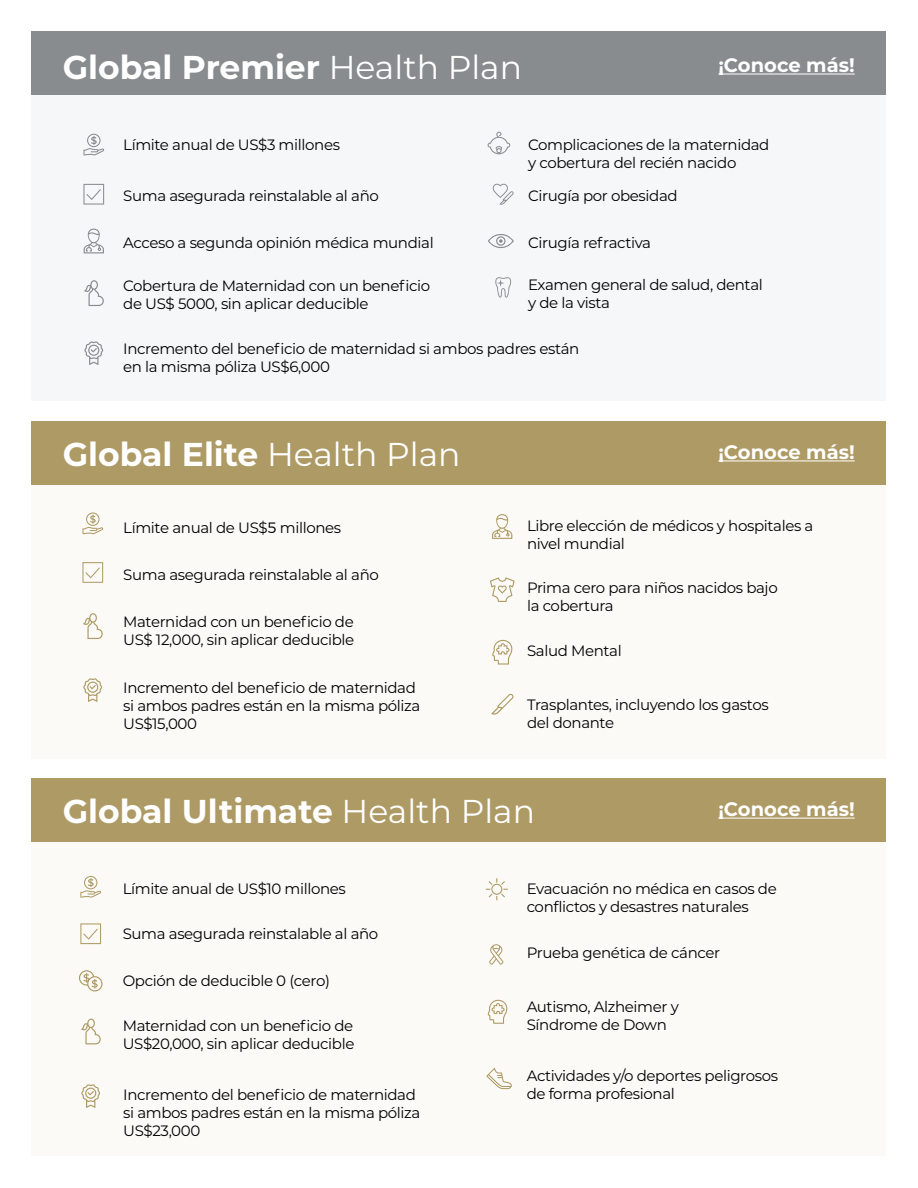
<style>
.page{position:relative;width:918px;height:1188px;background:#fff}
.page>*{position:absolute;margin:0;border:0;box-sizing:border-box;transform-origin:0 0}
.t1{font:700 33px "Montserrat";color:#fff}
.t2{font:700 19.5px "Montserrat";color:#fff}
.t3{font:15px/18px "Montserrat";letter-spacing:-.025em;color:#000}
.s1{font-weight:400}
.s2{font-weight:300}
</style>
<div class="page">
<div style="left:32px;top:480px;width:854px;height:279px;background:#fbfaf7"></div>
<svg style="left:82px;top:512px;width:22px;height:22px"></svg>
<svg style="left:82px;top:562px;width:21px;height:21px"></svg>
<svg style="left:83px;top:613px;width:20px;height:26px"></svg>
<svg style="left:492px;top:514px;width:20px;height:25px"></svg>
<svg style="left:83px;top:678px;width:19px;height:24px"></svg>
<svg style="left:491px;top:694px;width:23px;height:21px"></svg>
<svg style="left:492px;top:640px;width:20px;height:25px"></svg>
<svg style="left:490px;top:577px;width:25px;height:25px"></svg>
<div style="left:32px;top:421px;width:854px;height:64px;background:#ae9a64"></div>
<hr style="left:718px;top:460px;width:137px;height:1px;background:#fff">
<div style="left:32px;top:91px;width:854px;height:310px;background:#f5f7f8"></div>
<svg style="left:83px;top:134px;width:21px;height:21px"></svg>
<svg style="left:83px;top:184px;width:21px;height:21px"></svg>
<svg style="left:493px;top:184px;width:21px;height:21px"></svg>
<svg style="left:495px;top:277px;width:16px;height:21px"></svg>
<svg style="left:84px;top:280px;width:20px;height:26px"></svg>
<svg style="left:488px;top:132px;width:22px;height:22px"></svg>
<svg style="left:84px;top:229px;width:20px;height:24px"></svg>
<svg style="left:488px;top:234px;width:26px;height:14px"></svg>
<svg style="left:84px;top:341px;width:19px;height:24px"></svg>
<div style="left:32px;top:31px;width:854px;height:64px;background:#888c8e"></div>
<hr style="left:718px;top:74px;width:137px;height:1px;background:#fff">
<div style="left:32px;top:842px;width:854px;height:314px;background:#fbfaf7"></div>
<svg style="left:80px;top:876px;width:21px;height:22px"></svg>
<svg style="left:80px;top:923px;width:21px;height:21px"></svg>
<svg style="left:81px;top:1019px;width:20px;height:25px"></svg>
<svg style="left:81px;top:1084px;width:19px;height:24px"></svg>
<svg style="left:487px;top:1000px;width:20px;height:24px"></svg>
<svg style="left:79px;top:970px;width:24px;height:22px"></svg>
<svg style="left:486px;top:878px;width:22px;height:22px"></svg>
<svg style="left:486px;top:1068px;width:26px;height:21px"></svg>
<svg style="left:489px;top:944px;width:15px;height:21px"></svg>
<div style="left:32px;top:779px;width:854px;height:63px;background:#ae9a64"></div>
<hr style="left:718px;top:818px;width:137px;height:1px;background:#fff">
<h1 class="t1" style="left:63px;top:43px;width:461px">Global Premier <span class="s1">Health Plan</span></h1>
<h2 class="t2" style="left:718px;top:51px;width:138px">¡Conoce más!</h2>
<p class="t3" style="left:123px;top:135px;width:218px">Límite anual de US$3 millones</p>
<p class="t3" style="left:528px;top:135px;width:243px">Complicaciones de la maternidad y cobertura del recién nacido</p>
<p class="t3" style="left:123px;top:187px;width:257px">Suma asegurada reinstalable al año</p>
<p class="t3" style="left:528px;top:187px;width:151px">Cirugía por obesidad</p>
<p class="t3" style="left:123px;top:233px;width:312px">Acceso a segunda opinión médica mundial</p>
<p class="t3" style="left:528px;top:233px;width:124px">Cirugía refractiva</p>
<p class="t3" style="left:123px;top:277px;width:309px">Cobertura de Maternidad con un beneficio de US$ 5000, sin aplicar deducible</p>
<p class="t3" style="left:123px;top:339px;width:458px">Incremento del beneficio de maternidad si ambos padres están en la misma póliza US$6,000</p>
<p class="t3" style="left:528px;top:276px;width:236px">Examen general de salud, dental y de la vista</p>
<h1 class="t1" style="left:63px;top:430px;width:399px">Global Elite <span class="s1">Health Plan</span></h1>
<h2 class="t2" style="left:718px;top:438px;width:138px">¡Conoce más!</h2>
<p class="t3" style="left:123px;top:519px;width:219px">Límite anual de US$<span class="s2">5</span> millones</p>
<p class="t3" style="left:123px;top:565px;width:257px">Suma asegurada reinstalable al año</p>
<p class="t3" style="left:123px;top:612px;width:233px">Maternidad con un beneficio de<br>US$ 12,000, sin aplicar deducible</p>
<p class="t3" style="left:123px;top:679px;width:299px">Incremento del beneficio de maternidad si ambos padres están en la misma póliza<br>US$15,000</p>
<p class="t3" style="left:527px;top:516px;width:288px">Libre elección de médicos y hospitales a nivel mundial</p>
<p class="t3" style="left:527px;top:578px;width:252px">Prima cero para niños nacidos bajo la cobertura</p>
<p class="t3" style="left:527px;top:641px;width:96px">Salud Mental</p>
<p class="t3" style="left:527px;top:695px;width:243px">Trasplantes, incluyendo los gastos del donante</p>
<h1 class="t1" style="left:63px;top:787px;width:474px">Global Ultimate <span class="s1">Health Plan</span></h1>
<h2 class="t2" style="left:718px;top:795px;width:138px">¡Conoce más!</h2>
<p class="t3" style="left:123px;top:879px;width:225px">Límite anual de US$10 millones</p>
<p class="t3" style="left:123px;top:925px;width:257px">Suma asegurada reinstalable al año</p>
<p class="t3" style="left:123px;top:971px;width:209px">Opción de deducible 0 (cero)</p>
<p class="t3" style="left:123px;top:1016px;width:233px">Maternidad con un beneficio de<br>US$20,000, sin aplicar deducible</p>
<p class="t3" style="left:123px;top:1085px;width:299px">Incremento del beneficio de maternidad si ambos padres están en la misma póliza<br>US$23,000</p>
<p class="t3" style="left:527px;top:879px;width:252px">Evacuación no médica en casos de conflictos y desastres naturales</p>
<p class="t3" style="left:527px;top:943px;width:195px">Prueba genética de cáncer</p>
<p class="t3" style="left:527px;top:997px;width:154px">Autismo, Alzheimer y<br>Síndrome de Down</p>
<p class="t3" style="left:527px;top:1067px;width:253px">Actividades y/o deportes peligrosos de forma profesional</p>
</div>
